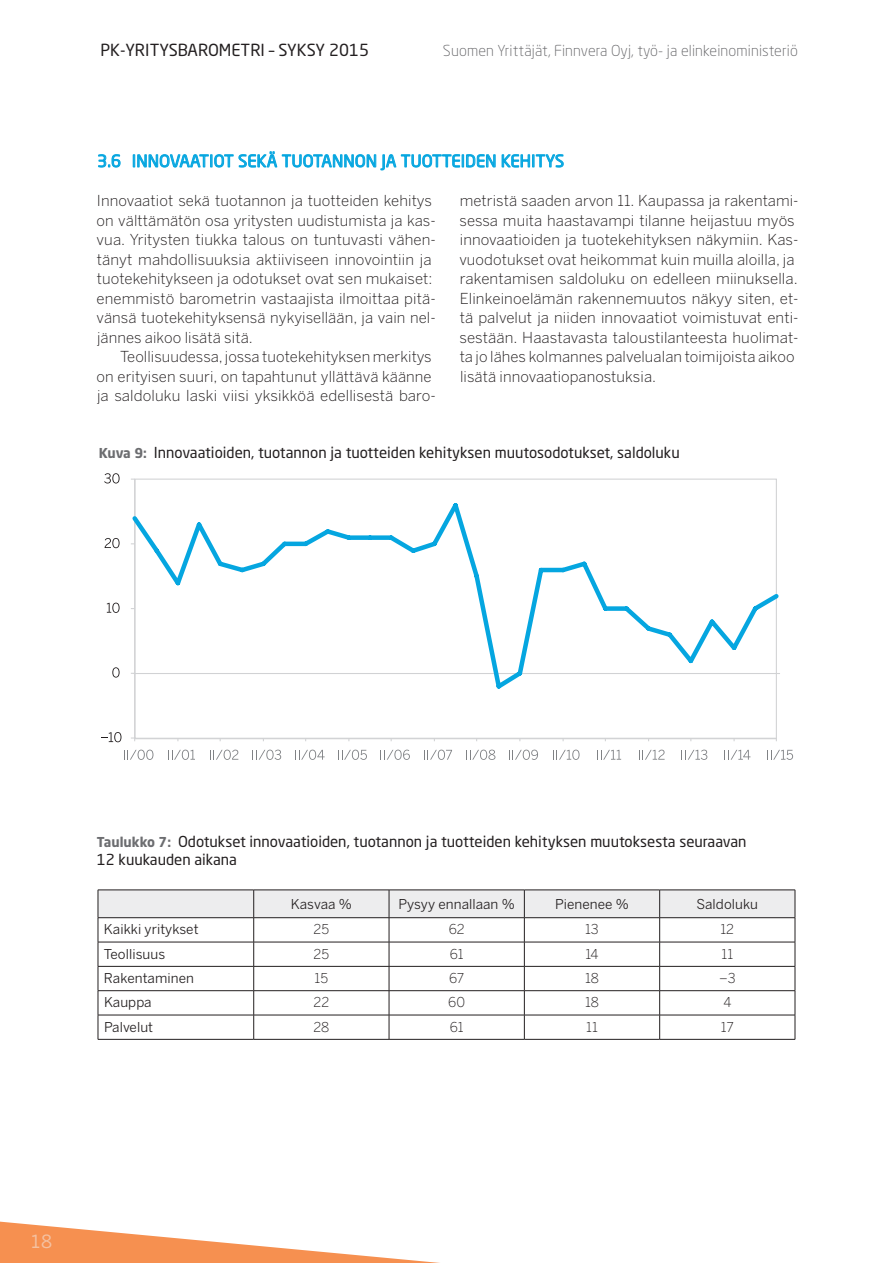
<style>
.page{position:relative;width:893px;height:1263px;background:#fff}
.page>*{position:absolute;margin:0;border:0;box-sizing:border-box;transform-origin:0 0}
.t1{font:18px "Benton Sans";color:#f2f3f4}
.t2{font:16.5px "Neo Sans Std";letter-spacing:.01em;color:#05a6e0}
.t3{font:16.5px "Neo Sans Std";color:#231f20}
.t4{font:300 15px/19.5px "Benton Sans";letter-spacing:.005em;color:#231f20}
.t5{font:15px/18px "Neo Sans Std";color:#231f20}
.t6{font:300 15px "Neo Sans Std";letter-spacing:.01em;color:#636366}
.t7{font:13.5px "Benton Sans";letter-spacing:.005em;color:#231f20}
.t8{font:300 13.5px "Benton Sans";color:#231f20}
.s1{font-weight:700;font-size:13.5px;color:#6c6d70}
</style>
<div class="page">
<svg style="left:0;top:1221px;width:440px;height:42px"></svg>
<hr style="left:98px;top:1039px;width:156px;height:1px;background:#231f20">
<svg style="left:98px;top:890px;width:698px;height:149px"></svg>
<hr style="left:254px;top:1039px;width:135px;height:1px;background:#231f20">
<hr style="left:389px;top:1039px;width:135px;height:1px;background:#231f20">
<hr style="left:524px;top:1039px;width:136px;height:1px;background:#231f20">
<hr style="left:660px;top:1039px;width:135px;height:1px;background:#231f20">
<svg style="left:98px;top:154px;width:22px;height:13px"></svg>
<svg style="left:133px;top:154px;width:100px;height:14px"></svg>
<svg style="left:239px;top:151px;width:256px;height:19px"></svg>
<svg style="left:502px;top:154px;width:62px;height:14px"></svg>
<hr style="left:134px;top:479px;width:2px;height:259px;background:#d1d2d4">
<hr style="left:135px;top:738px;width:641px;height:1px;background:#d1d2d4">
<svg style="left:131px;top:499px;width:649px;height:194px"></svg>
<svg style="left:101px;top:732px;width:20px;height:10px"></svg>
<svg style="left:112px;top:667px;width:8px;height:11px"></svg>
<svg style="left:107px;top:603px;width:13px;height:10px"></svg>
<svg style="left:105px;top:538px;width:15px;height:10px"></svg>
<svg style="left:104px;top:473px;width:16px;height:10px"></svg>
<svg style="left:124px;top:750px;width:29px;height:10px"></svg>
<svg style="left:168px;top:750px;width:27px;height:10px"></svg>
<svg style="left:210px;top:750px;width:28px;height:10px"></svg>
<svg style="left:252px;top:750px;width:29px;height:10px"></svg>
<svg style="left:295px;top:750px;width:30px;height:10px"></svg>
<svg style="left:338px;top:750px;width:29px;height:10px"></svg>
<svg style="left:380px;top:750px;width:30px;height:10px"></svg>
<svg style="left:424px;top:750px;width:28px;height:10px"></svg>
<svg style="left:466px;top:750px;width:29px;height:10px"></svg>
<svg style="left:509px;top:750px;width:29px;height:10px"></svg>
<svg style="left:553px;top:750px;width:26px;height:10px"></svg>
<svg style="left:597px;top:750px;width:24px;height:10px"></svg>
<svg style="left:639px;top:750px;width:26px;height:10px"></svg>
<svg style="left:681px;top:750px;width:26px;height:10px"></svg>
<svg style="left:724px;top:750px;width:26px;height:10px"></svg>
<svg style="left:767px;top:750px;width:26px;height:10px"></svg>
<p class="t3" style="left:100px;top:40px;width:270px">PK-YRITYSBAROMETRI – SYKSY 2015</p>
<p class="t6" style="left:443px;top:42px;width:356px">Suomen Yrittäjät, Finnvera Oyj, työ- ja elinkeinoministeriö</p>
<p class="t2" style="left:97px;top:151px;width:468px">3.6 INNOVAATIOT SEKÄ TUOTANNON JA TUOTTEIDEN KEHITYS</p>
<p class="t4" style="left:96px;top:191px;width:341px">Innovaatiot sekä tuotannon ja tuotteiden kehitys on välttämätön osa yritysten uudistumista ja kas&shy;vua. Yritysten tiukka talous on tuntuvasti vähen&shy;tänyt mahdollisuuksia aktiiviseen innovointiin ja tuotekehitykseen ja odotukset ovat sen mukaiset: enemmistö barometrin vastaajista ilmoittaa pitä&shy;vänsä tuotekehityksensä nykyisellään, ja vain nel&shy;jännes aikoo lisätä sitä.</p>
<p class="t4" style="left:97px;top:347px;width:341px;text-indent:24px">Teollisuudessa, jossa tuotekehityksen merkitys on erityisen suuri, on tapahtunut yllättävä käänne ja saldoluku laski viisi yksikköä edellisestä baro-</p>
<p class="t4" style="left:459px;top:191px;width:341px">metristä saaden arvon 11. Kaupassa ja rakentami&shy;sessa muita haastavampi tilanne heijastuu myös innovaatioiden ja tuotekehityksen näkymiin. Kas&shy;vuodotukset ovat heikommat kuin muilla aloilla, ja rakentamisen saldoluku on edelleen miinuksella.<br>Elinkeinoelämän rakennemuutos näkyy siten, et&shy;tä palvelut ja niiden innovaatiot voimistuvat enti&shy;sestään. Haastavasta taloustilanteesta huolimat&shy;ta jo lähes kolmannes palvelualan toimijoista aikoo lisätä innovaatiopanostuksia.</p>
<p class="t5" style="left:99px;top:443px;width:582px"><span class="s1">Kuva 9:</span> Innovaatioiden, tuotannon ja tuotteiden kehityksen muutosodotukset, saldoluku</p>
<p class="t5" style="left:97px;top:832px;width:651px"><span class="s1">Taulukko 7:</span> Odotukset innovaatioiden, tuotannon ja tuotteiden kehityksen muutoksesta seuraavan<br>12 kuukauden aikana</p>
<p class="t7" style="left:291px;top:896px;width:62px">Kasvaa %</p>
<p class="t7" style="left:399px;top:896px;width:118px">Pysyy ennallaan %</p>
<p class="t7" style="left:555px;top:896px;width:75px">Pienenee %</p>
<p class="t7" style="left:696px;top:896px;width:63px">Saldoluku</p>
<p class="t7" style="left:104px;top:921px;width:96px">Kaikki yritykset</p>
<p class="t8" style="left:314px;top:921px;width:17px">25</p>
<p class="t8" style="left:449px;top:921px;width:17px">62</p>
<p class="t8" style="left:585px;top:921px;width:15px">13</p>
<p class="t8" style="left:720px;top:921px;width:15px">12</p>
<p class="t7" style="left:104px;top:946px;width:63px">Teollisuus</p>
<p class="t8" style="left:314px;top:946px;width:17px">25</p>
<p class="t8" style="left:450px;top:946px;width:15px">61</p>
<p class="t8" style="left:585px;top:946px;width:15px">14</p>
<p class="t8" style="left:722px;top:946px;width:13px">11</p>
<p class="t7" style="left:104px;top:970px;width:92px">Rakentaminen</p>
<p class="t8" style="left:315px;top:970px;width:15px">15</p>
<p class="t8" style="left:449px;top:970px;width:17px">67</p>
<p class="t8" style="left:585px;top:970px;width:15px">18</p>
<p class="t8" style="left:719px;top:970px;width:18px">–3</p>
<p class="t7" style="left:104px;top:994px;width:49px">Kauppa</p>
<p class="t8" style="left:314px;top:994px;width:17px">22</p>
<p class="t8" style="left:448px;top:994px;width:18px">60</p>
<p class="t8" style="left:585px;top:994px;width:15px">18</p>
<p class="t8" style="left:723px;top:994px;width:9px">4</p>
<p class="t7" style="left:104px;top:1019px;width:51px">Palvelut</p>
<p class="t8" style="left:313px;top:1019px;width:17px">28</p>
<p class="t8" style="left:450px;top:1019px;width:15px">61</p>
<p class="t8" style="left:586px;top:1019px;width:13px">11</p>
<p class="t8" style="left:721px;top:1019px;width:14px">17</p>
<p class="t1" style="left:29px;top:1231px;width:25px">18</p>
</div>
